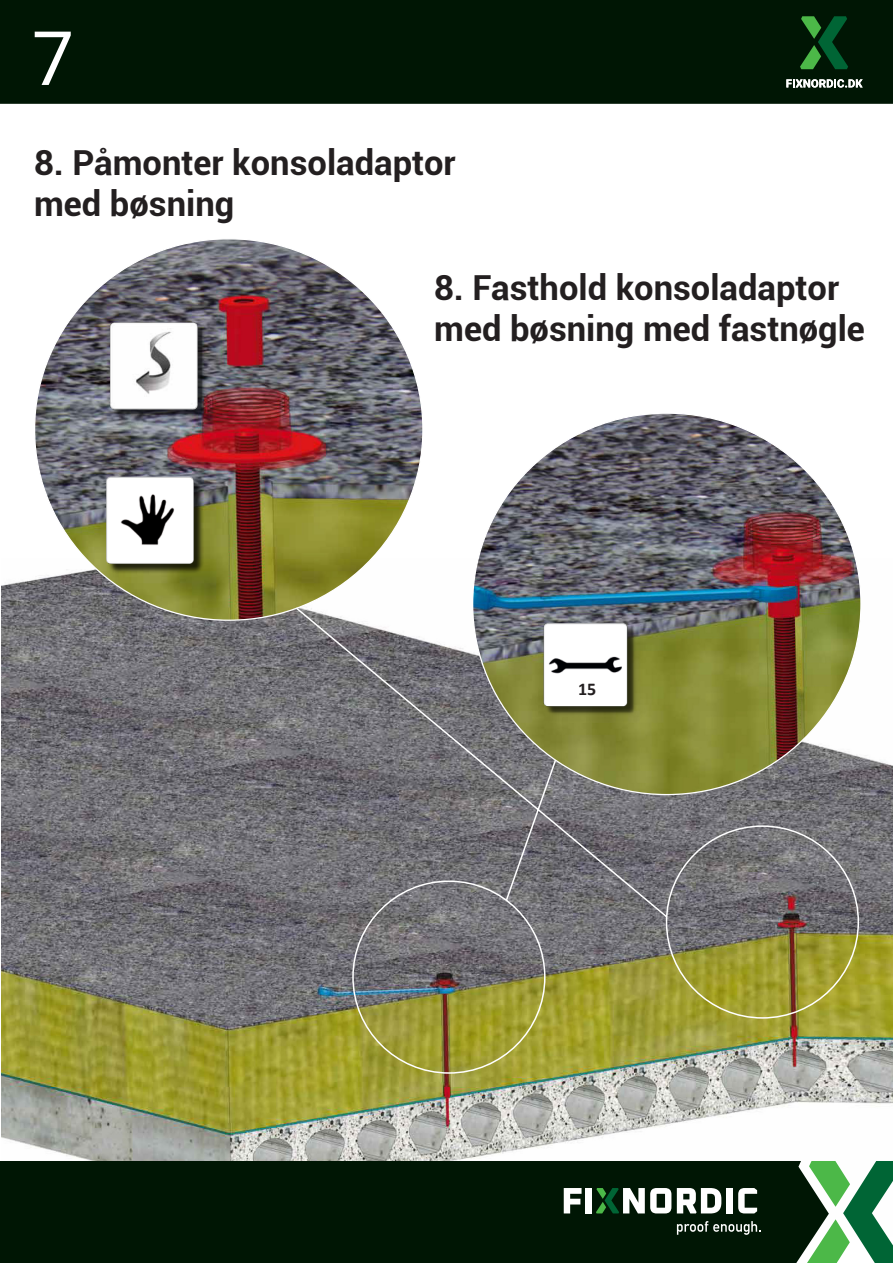
<style>
.page{position:relative;width:893px;height:1263px;background:#fff}
.page>*{position:absolute;margin:0;border:0;box-sizing:border-box;transform-origin:0 0}
.t1{font:75px "Roboto";color:#fff}
.t2{font:700 34.5px "Roboto";color:#231f20}
.t3{font:700 18px "Calibri";color:#231f20}
</style>
<div class="page">
<img style="left:2px;top:579px;width:891px;height:582px">
<img style="left:35px;top:240px;width:388px;height:380px">
<img style="left:473px;top:414px;width:388px;height:380px">
<div style="left:0;top:0;width:893px;height:104px;background:#001604"></div>
<svg style="left:800px;top:16px;width:48px;height:53px"></svg>
<div style="left:0;top:1161px;width:807px;height:102px;background:#001604"></div>
<svg style="left:807px;top:1161px;width:86px;height:102px"></svg>
<svg style="left:677px;top:1221px;width:84px;height:14px"></svg>
<svg style="left:564px;top:1188px;width:18px;height:25px"></svg>
<div style="left:585px;top:1188px;width:7px;height:25px;background:#fff"></div>
<svg style="left:677px;top:1188px;width:44px;height:25px"></svg>
<div style="left:726px;top:1188px;width:7px;height:25px;background:#fff"></div>
<svg style="left:738px;top:1188px;width:19px;height:25px"></svg>
<svg style="left:596px;top:1188px;width:75px;height:25px"></svg>
<svg style="left:786px;top:79px;width:77px;height:9px"></svg>
<svg style="left:294px;top:606px;width:566px;height:468px;background:#848263"></svg>
<img style="left:525px;top:604px;width:118px;height:119px">
<img style="left:102px;top:317px;width:106px;height:406px">
<div style="left:577px;top:680px;width:23px;height:17px;background:#fff"></div>
<h1 class="t1" style="left:32px;top:6px;width:44px">7</h1>
<p class="t2" style="left:34px;top:138px;width:423px">8. Påmonter konsoladaptor</p>
<p class="t2" style="left:34px;top:179px;width:202px">med bøsning</p>
<p class="t2" style="left:434px;top:263px;width:407px">8. Fasthold konsoladaptor</p>
<p class="t2" style="left:434px;top:304px;width:432px">med bøsning med fastnøgle</p>
<p class="t3" style="left:578px;top:676px;width:20px">15</p>
</div>
